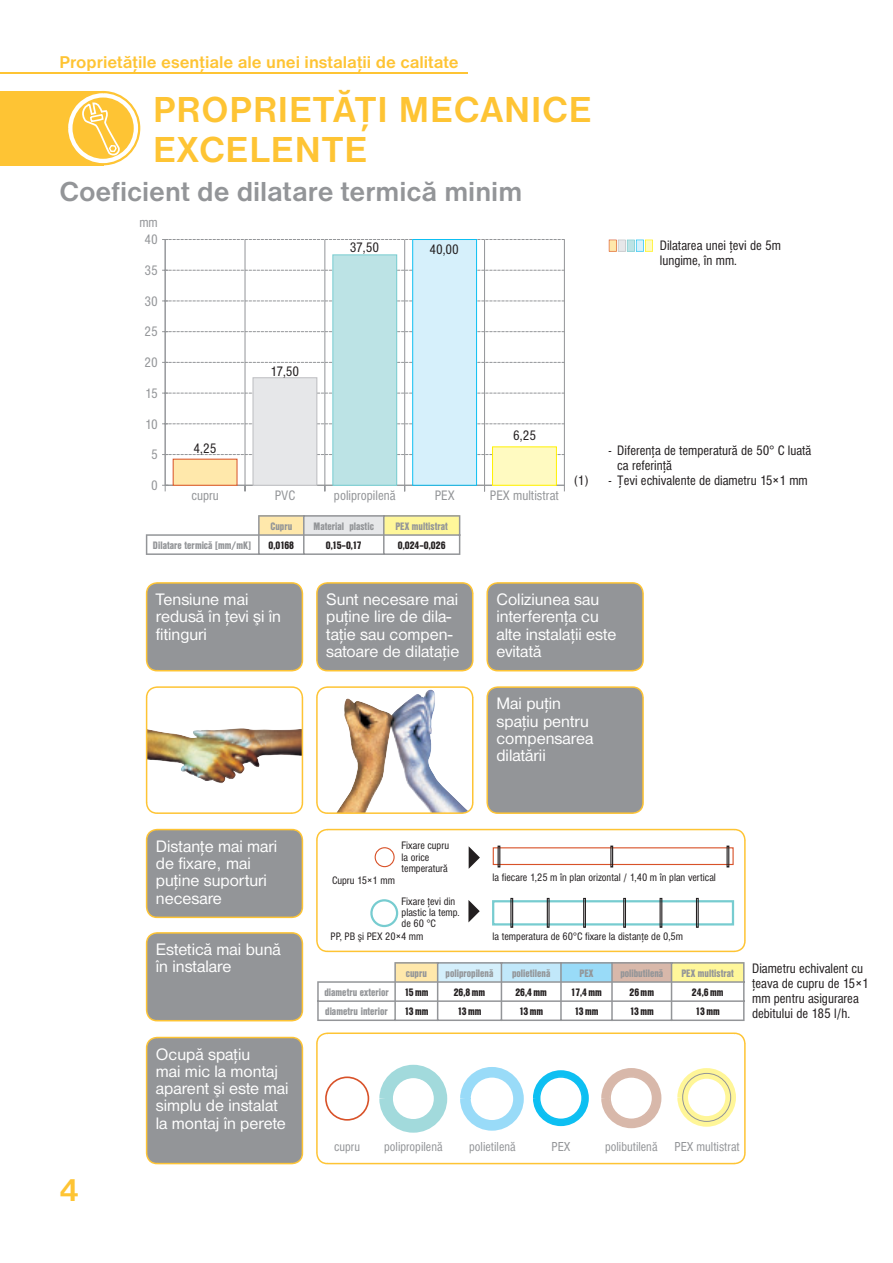
<style>
.page{position:relative;width:893px;height:1263px;background:#fff}
.page>*{position:absolute;margin:0;border:0;box-sizing:border-box;transform-origin:0 0}
.t1{font:700 37.5px/40.5px "Nimbus San DEE";letter-spacing:.025em;color:#fec434}
.t2{font:700 33px "Nimbus San DEE";color:#fec434}
.t3{font:700 28.5px "Nimbus San DEE";color:#939598}
.t4{font:700 17.7px "Nimbus San DEE";color:#fec434}
.t5{font:17.25px/17.2px "Nimbus San DEE";color:#fff}
.t6{font:condensed 14.25px/15px "Nimbus San DEE";color:#231f20}
.t7{font:condensed 14.25px "Nimbus San DEE";color:#939598}
.t8{font:condensed 13.5px "Nimbus San DEE";color:#939598}
.t9{font:condensed 11.25px/11.2px "Nimbus San DEE";color:#231f20}
.t10{font:11.25px "Nimbus San DEE Blac Cond";color:#939598}
.t11{font:11.25px "Nimbus San DEE Blac Cond";color:#231f20}
</style>
<div class="page">
<hr style="left:0;top:72px;width:468px;height:2px;background:#fec434">
<svg style="left:609px;top:240px;width:44px;height:12px"></svg>
<div style="left:146px;top:582px;width:157px;height:89px;background:#939598"></div>
<div style="left:316px;top:582px;width:157px;height:89px;background:#939598"></div>
<div style="left:486px;top:582px;width:158px;height:89px;background:#939598"></div>
<img style="left:146px;top:686px;width:157px;height:128px">
<svg style="left:316px;top:686px;width:157px;height:128px"></svg>
<div style="left:486px;top:686px;width:158px;height:128px;background:#939598"></div>
<svg style="left:146px;top:829px;width:157px;height:89px;background:#989794"></svg>
<div style="left:146px;top:932px;width:157px;height:89px;background:#939598"></div>
<div style="left:146px;top:1037px;width:157px;height:127px;background:#939598"></div>
<svg style="left:316px;top:829px;width:430px;height:123px"></svg>
<svg style="left:316px;top:1032px;width:430px;height:132px"></svg>
<svg style="left:146px;top:515px;width:314px;height:40px"></svg>
<svg style="left:317px;top:962px;width:428px;height:59px"></svg>
<div style="left:0;top:91px;width:103px;height:74px;background:#fec434"></div>
<svg style="left:68px;top:91px;width:72px;height:74px"></svg>
<div style="left:325px;top:1076px;width:44px;height:45px;border:2px solid #d85229;border-radius:50%"></div>
<div style="left:391px;top:1076px;width:44px;height:45px;border:2px solid #a2dadc;border-radius:50%"></div>
<div style="left:379px;top:1065px;width:68px;height:68px;border:13px solid #a2dadc;border-radius:50%"></div>
<div style="left:539px;top:1076px;width:44px;height:44px;border:2px solid #0dbff2;border-radius:50%"></div>
<div style="left:533px;top:1070px;width:56px;height:56px;border:6px solid #0dbff2;border-radius:50%"></div>
<div style="left:609px;top:1076px;width:44px;height:44px;border:2px solid #d8b8aa;border-radius:50%"></div>
<div style="left:601px;top:1068px;width:60px;height:60px;border:9px solid #d8b8aa;border-radius:50%"></div>
<div style="left:677px;top:1068px;width:59px;height:59px;border:11px solid #fff698;border-radius:50%"></div>
<div style="left:682px;top:1073px;width:49px;height:48px;border:1px solid #939598;border-radius:50%"></div>
<div style="left:460px;top:1067px;width:64px;height:64px;border:11px solid #99dbf8;border-radius:50%"></div>
<div style="left:370px;top:899px;width:28px;height:28px;border:2px solid #77ccd0;border-radius:50%"></div>
<div style="left:492px;top:900px;width:242px;height:25px;border:2px solid #77ccd0"></div>
<div style="left:510px;top:898px;width:3px;height:30px;border:1px solid #231f20"></div>
<div style="left:623px;top:898px;width:3px;height:30px;border:1px solid #231f20"></div>
<div style="left:660px;top:898px;width:2px;height:30px;border:1px solid #231f20"></div>
<div style="left:696px;top:898px;width:3px;height:30px;border:1px solid #231f20"></div>
<div style="left:547px;top:898px;width:3px;height:30px;border:1px solid #231f20"></div>
<div style="left:583px;top:898px;width:3px;height:30px;border:1px solid #231f20"></div>
<svg style="left:374px;top:846px;width:360px;height:23px"></svg>
<svg style="left:468px;top:900px;width:12px;height:22px"></svg>
<hr style="left:244px;top:239px;width:1px;height:246px;background:#939598">
<hr style="left:324px;top:239px;width:1px;height:246px;background:#939598">
<hr style="left:404px;top:239px;width:1px;height:246px;background:#939598">
<hr style="left:484px;top:239px;width:1px;height:246px;background:#939598">
<hr style="left:564px;top:239px;width:1px;height:246px;background:#939598">
<hr style="left:165px;top:485px;width:399px;height:1px;background:#939598">
<svg style="left:162px;top:485px;width:4px;height:6px"></svg>
<svg style="left:162px;top:454px;width:402px;height:1px"></svg>
<svg style="left:162px;top:423px;width:402px;height:2px"></svg>
<svg style="left:162px;top:393px;width:402px;height:1px"></svg>
<svg style="left:162px;top:362px;width:402px;height:1px"></svg>
<svg style="left:162px;top:331px;width:402px;height:1px"></svg>
<svg style="left:162px;top:300px;width:402px;height:2px"></svg>
<svg style="left:162px;top:270px;width:402px;height:1px"></svg>
<svg style="left:162px;top:239px;width:402px;height:1px"></svg>
<hr style="left:165px;top:239px;width:1px;height:246px;background:#939598">
<div style="left:173px;top:459px;width:64px;height:26px;background:#ffe8ab"></div>
<div style="left:173px;top:459px;width:65px;height:27px;border:1px solid #d85229"></div>
<div style="left:253px;top:378px;width:64px;height:107px;background:#e6e7e9"></div>
<div style="left:252px;top:377px;width:65px;height:109px;border:1px solid #bcbdc0"></div>
<div style="left:333px;top:255px;width:64px;height:230px;background:#bce3e5"></div>
<div style="left:332px;top:254px;width:65px;height:232px;border:1px solid #77ccd0"></div>
<div style="left:413px;top:239px;width:64px;height:246px;background:#d6f0fb"></div>
<div style="left:412px;top:239px;width:65px;height:247px;border:1px solid #0dbff2"></div>
<div style="left:492px;top:447px;width:64px;height:38px;background:#fffac1"></div>
<div style="left:492px;top:446px;width:65px;height:40px;border:1px solid #fff101"></div>
<p class="t4" style="left:60px;top:55px;width:401px">Proprietăţile esenţiale ale unei instalaţii de calitate</p>
<h1 class="t1" style="left:153px;top:93px;width:440px">PROPRIETĂŢI MECANICE<br>EXCELENTE</h1>
<h3 class="t3" style="left:60px;top:181px;width:464px">Coeficient de dilatare termică minim</h3>
<p class="t7" style="left:139px;top:217px;width:20px">mm</p>
<p class="t7" style="left:144px;top:234px;width:15px">40</p>
<p class="t7" style="left:144px;top:265px;width:15px">35</p>
<p class="t7" style="left:144px;top:296px;width:15px">30</p>
<p class="t7" style="left:144px;top:326px;width:15px">25</p>
<p class="t7" style="left:144px;top:357px;width:15px">20</p>
<p class="t7" style="left:145px;top:388px;width:14px">15</p>
<p class="t7" style="left:145px;top:419px;width:14px">10</p>
<p class="t7" style="left:151px;top:449px;width:8px">5</p>
<p class="t7" style="left:151px;top:480px;width:8px">0</p>
<p class="t6" style="left:194px;top:442px;width:24px">4,25</p>
<p class="t6" style="left:271px;top:365px;width:30px">17,50</p>
<p class="t6" style="left:350px;top:241px;width:31px">37,50</p>
<p class="t6" style="left:429px;top:243px;width:31px">40,00</p>
<p class="t6" style="left:513px;top:429px;width:24px">6,25</p>
<p class="t7" style="left:191px;top:490px;width:29px">cupru</p>
<p class="t7" style="left:275px;top:490px;width:22px">PVC</p>
<p class="t7" style="left:334px;top:490px;width:63px">polipropilenă</p>
<p class="t7" style="left:435px;top:490px;width:21px">PEX</p>
<p class="t7" style="left:490px;top:490px;width:70px">PEX multistrat</p>
<p class="t10" style="left:270px;top:522px;width:23px">Cupru</p>
<p class="t10" style="left:314px;top:522px;width:62px">Material plastic</p>
<p class="t10" style="left:395px;top:522px;width:54px">PEX multistrat</p>
<p class="t10" style="left:153px;top:541px;width:100px">Dilatare termică [mm/mK]</p>
<p class="t11" style="left:268px;top:541px;width:27px">0,0168</p>
<p class="t11" style="left:326px;top:541px;width:37px">0,15–0,17</p>
<p class="t11" style="left:398px;top:541px;width:49px">0,024–0,026</p>
<p class="t6" style="left:574px;top:474px;width:16px">(1)</p>
<p class="t6" style="left:660px;top:239px;width:123px">Dilatarea unei ţevi de 5m lungime, în mm.</p>
<p class="t6" style="left:617px;top:444px;width:196px;text-indent:-9px">- Diferenţa de temperatură de 50° C luată ca referinţă</p>
<p class="t6" style="left:609px;top:474px;width:200px">- Ţevi echivalente de diametru 15×1 mm</p>
<h2 class="t2" style="left:59px;top:1177px;width:22px">4</h2>
<p class="t5" style="left:156px;top:592px;width:127px">Tensiune mai redusă în ţevi şi în fitinguri</p>
<p class="t5" style="left:326px;top:592px;width:135px">Sunt necesare mai puţine lire de dila&shy;taţie sau compen&shy;satoare de dilataţie</p>
<p class="t5" style="left:496px;top:592px;width:121px">Coliziunea sau interferenţa cu alte instalaţii este evitată</p>
<p class="t5" style="left:496px;top:696px;width:98px">Mai puţin spaţiu pentru compensarea dilatării</p>
<p class="t5" style="left:156px;top:839px;width:123px">Distanţe mai mari de fixare, mai puţine suporturi necesare</p>
<p class="t5" style="left:156px;top:942px;width:127px">Estetică mai bună în instalare</p>
<p class="t5" style="left:156px;top:1047px;width:134px">Ocupă spaţiu<br>mai mic la montaj aparent şi este mai simplu de instalat la montaj în perete</p>
<p class="t9" style="left:402px;top:841px;width:49px">Fixare cupru la orice temperatură</p>
<p class="t9" style="left:332px;top:876px;width:64px">Cupru 15×1 mm</p>
<p class="t9" style="left:402px;top:896px;width:60px">Fixare ţevi din plastic la temp. de 60 °C</p>
<p class="t9" style="left:493px;top:873px;width:225px">la fiecare 1,25 m în plan orizontal / 1,40 m în plan vertical</p>
<p class="t9" style="left:331px;top:931px;width:94px">PP, PB şi PEX 20×4 mm</p>
<p class="t9" style="left:493px;top:932px;width:192px">la temperatura de 60°C fixare la distanţe de 0,5m</p>
<p class="t10" style="left:406px;top:969px;width:23px">cupru</p>
<p class="t10" style="left:446px;top:969px;width:49px">polipropilenă</p>
<p class="t10" style="left:512px;top:969px;width:40px">polietilenă</p>
<p class="t10" style="left:579px;top:969px;width:15px">PEX</p>
<p class="t10" style="left:620px;top:969px;width:44px">polibutilenă</p>
<p class="t10" style="left:681px;top:969px;width:54px">PEX multistrat</p>
<p class="t10" style="left:324px;top:988px;width:66px">diametru exterior</p>
<p class="t11" style="left:404px;top:988px;width:26px">15 mm</p>
<p class="t11" style="left:454px;top:988px;width:33px">26,8 mm</p>
<p class="t11" style="left:515px;top:988px;width:33px">26,4 mm</p>
<p class="t11" style="left:571px;top:988px;width:33px">17,4 mm</p>
<p class="t11" style="left:629px;top:988px;width:26px">26 mm</p>
<p class="t11" style="left:692px;top:988px;width:33px">24,6 mm</p>
<p class="t10" style="left:325px;top:1007px;width:64px">diametru interior</p>
<p class="t11" style="left:404px;top:1007px;width:26px">13 mm</p>
<p class="t11" style="left:457px;top:1007px;width:26px">13 mm</p>
<p class="t11" style="left:519px;top:1007px;width:26px">13 mm</p>
<p class="t11" style="left:574px;top:1007px;width:26px">13 mm</p>
<p class="t11" style="left:630px;top:1007px;width:26px">13 mm</p>
<p class="t11" style="left:696px;top:1007px;width:26px">13 mm</p>
<p class="t6" style="left:752px;top:962px;width:118px">Diametru echivalent cu ţeava de cupru de 15×1 mm pentru asigurarea debitului de 185 l/h.</p>
<p class="t8" style="left:334px;top:1141px;width:27px">cupru</p>
<p class="t8" style="left:384px;top:1141px;width:60px">polipropilenă</p>
<p class="t8" style="left:469px;top:1141px;width:48px">polietilenă</p>
<p class="t8" style="left:551px;top:1141px;width:20px">PEX</p>
<p class="t8" style="left:605px;top:1141px;width:54px">polibutilenă</p>
<p class="t8" style="left:674px;top:1141px;width:67px">PEX multistrat</p>
</div>
